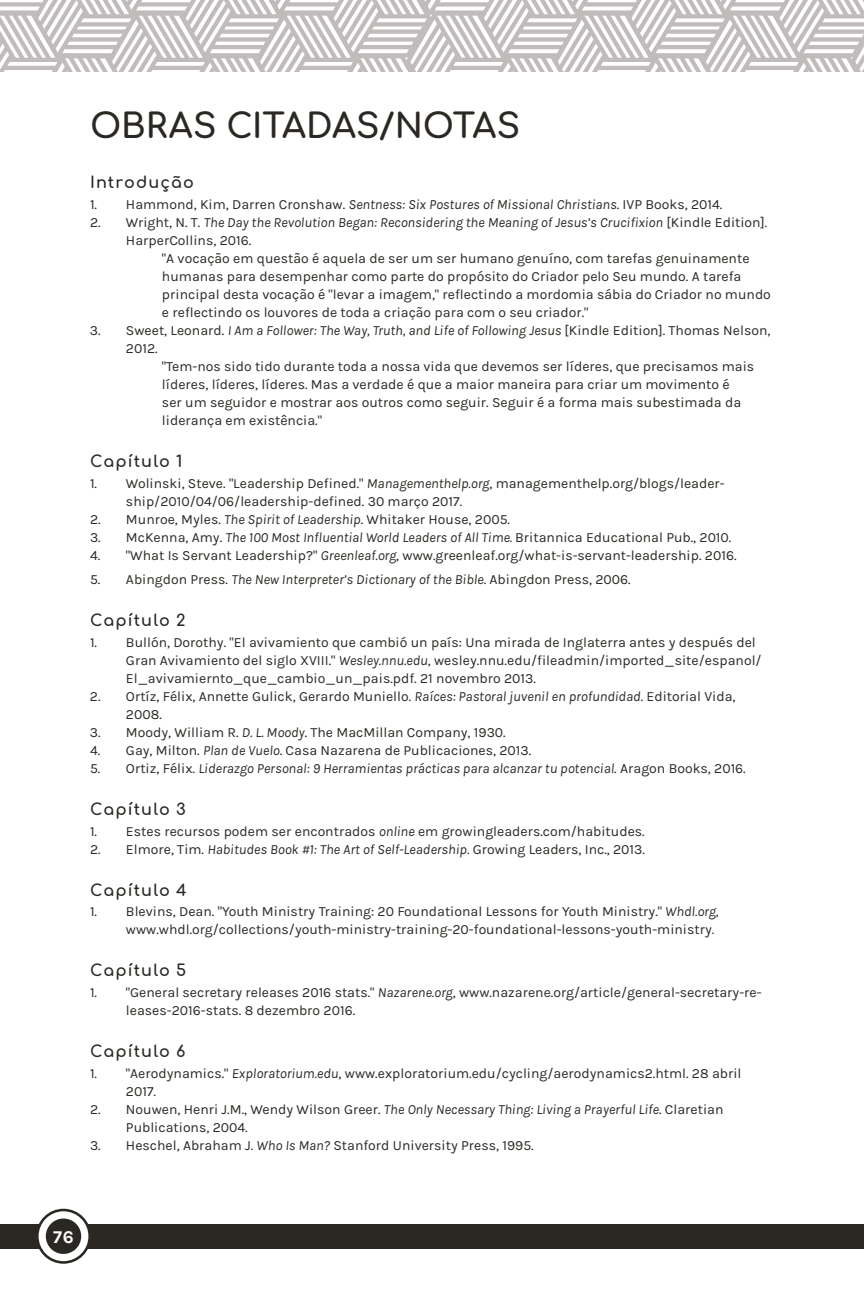
<style>
.page{position:relative;width:864px;height:1296px;background:#fff}
.page>*{position:absolute;margin:0;border:0;box-sizing:border-box;transform-origin:0 0}
.t1{font:700 34px "Comfortaa";color:#2b2824}
.t2{font:700 18px "Karla";color:#fff}
.t3{font:700 16px "Comfortaa";letter-spacing:.065em;color:#2b2824}
.t4{font:14px/18px "Karla";color:#2b2824}
.t5{font:italic 14px/18px "Karla";color:#2b2824}
.s1{font-style:italic}
.s2{font-style:normal}
.s3{font-family:"Karmilla"}
</style>
<div class="page">
<div style="left:0;top:1224px;width:864px;height:24px;background:#2b2824"></div>
<svg style="left:36px;top:1209px;width:55px;height:55px"></svg>
<div style="left:39px;top:1211px;width:49px;height:50px;background:#fff;border-radius:50%"></div>
<div style="left:46px;top:1219px;width:35px;height:35px;background:#2b2824;border-radius:50%"></div>
<svg style="left:0;top:0;width:864px;height:72px"></svg>
<h1 class="t1" style="left:90px;top:94px;width:432px">OBRAS CITADAS/NOTAS</h1>
<p class="t3" style="left:90px;top:167px;width:105px">Introdução</p>
<p class="t4" style="left:90px;top:195px;width:634px">1. Hammond, Kim, Darren Cronshaw. <span class="s1">Sentness: Six Postures of Missional Christians</span>. IVP Books, 2014.</p>
<p class="t5" style="left:126px;top:214px;width:642px;text-indent:-36px"><span class="s2">2. Wright, N. T.</span> The Day the Revolution Began: Reconsidering the Meaning of Jesus’s Crucifixion <span class="s2">[Kindle Edition]</span>.<br><span class="s2">HarperCollins, 2016.</span></p>
<p class="t4" style="left:162px;top:250px;width:610px">"A voca<span class="s3">ç</span>ão em questão é aquela de ser um ser humano genuíno, com tarefas genuinamente humanas para desempenhar como parte do propósito do Criador pelo Seu mundo. A tarefa principal desta voca<span class="s3">ç</span>ão é "levar a imagem," reflectindo a mordomia sábia do Criador no mundo e reflectindo os louvores de toda a cria<span class="s3">ç</span>ão para com o seu criador."</p>
<p class="t4" style="left:126px;top:322px;width:646px;text-indent:-36px">3. Sweet, Leonard. <span class="s1">I Am a Follower: The Way, Truth, and Life of Following Jesus</span> [Kindle Edition]. Thomas Nelson,<br>2012.</p>
<p class="t4" style="left:162px;top:358px;width:594px">"Tem-nos sido tido durante toda a nossa vida que devemos ser líderes, que precisamos mais líderes, líderes, líderes. Mas a verdade é que a maior maneira para criar um movimento é<br>ser um seguidor e mostrar aos outros como seguir. Seguir é a forma mais subestimada da lideran<span class="s3">ç</span>a em existência."</p>
<p class="t3" style="left:90px;top:446px;width:94px">Capítulo 1</p>
<p class="t4" style="left:126px;top:474px;width:600px;text-indent:-36px">1. Wolinski, Steve. "Leadership Defined." <span class="s1">Managementhelp.org</span>, managementhelp.org/blogs/leader&shy;ship/2010/04/06/leadership-defined. 30 mar<span class="s3">ç</span>o 2017.</p>
<p class="t4" style="left:90px;top:510px;width:422px">2. Munroe, Myles. <span class="s1">The Spirit of Leadership</span>. Whitaker House, 2005.</p>
<p class="t4" style="left:90px;top:528px;width:643px">3. McKenna, Amy. <span class="s1">The 100 Most Influential World Leaders of All Time.</span> Britannica Educational Pub., 2010.</p>
<p class="t4" style="left:90px;top:546px;width:648px">4. "What Is Servant Leadership?" <span class="s1">Greenleaf.org</span>, www.greenleaf.org/what-is-servant-leadership. 2016.</p>
<p class="t5" style="left:90px;top:570px;width:542px"><span class="s2">5. Abingdon Press.</span> The New Interpreter’s Dictionary of the Bible<span class="s2">. Abingdon Press, 2006.</span></p>
<p class="t3" style="left:90px;top:605px;width:97px">Capítulo 2</p>
<p class="t4" style="left:126px;top:633px;width:637px;text-indent:-36px">1. Bullón, Dorothy. "El avivamiento que cambió un país: Una mirada de Inglaterra antes y después del<br>Gran Avivamiento del siglo XVIII." <span class="s1">Wesley.nnu.edu</span>, wesley.nnu.edu/fileadmin/imported_site/espanol/<br>El_avivamiernto_que_cambio_un_pais.pdf. 21 novembro 2013.</p>
<p class="t4" style="left:126px;top:687px;width:611px;text-indent:-36px">2. Ortíz, Félix, Annette Gulick, Gerardo Muniello. <span class="s1">Raíces: Pastoral juvenil en profundidad</span>. Editorial Vida,<br>2008.</p>
<p class="t4" style="left:90px;top:723px;width:417px">3. Moody, William R. <span class="s1">D. L. Moody</span>. The MacMillan Company, 1930.</p>
<p class="t4" style="left:90px;top:741px;width:443px">4. Gay, Milton. <span class="s1">Plan de Vuelo</span>. Casa Nazarena de Publicaciones, 2013.</p>
<p class="t5" style="left:90px;top:759px;width:657px"><span class="s2">5. Ortiz, Félix.</span> Liderazgo Personal: 9 Herramientas prácticas para alcanzar tu potencial<span class="s2">. Aragon Books, 2016.</span></p>
<p class="t3" style="left:90px;top:794px;width:97px">Capítulo 3</p>
<p class="t4" style="left:90px;top:822px;width:556px">1. Estes recursos podem ser encontrados <span class="s1">online</span> em growingleaders.com/habitudes.</p>
<p class="t5" style="left:90px;top:840px;width:557px"><span class="s2">2. Elmore, Tim.</span> Habitudes Book #1: The Art of Self-Leadership. <span class="s2">Growing Leaders, Inc., 2013.</span></p>
<p class="t3" style="left:90px;top:875px;width:98px">Capítulo 4</p>
<p class="t4" style="left:126px;top:903px;width:594px;text-indent:-36px">1. Blevins, Dean. "Youth Ministry Training: 20 Foundational Lessons for Youth Ministry." <span class="s1">Whdl.org, </span>www.whdl.org/collections/youth-ministry-training-20-foundational-lessons-youth-ministry<span class="s1">.</span></p>
<p class="t3" style="left:90px;top:956px;width:98px">Capítulo 5</p>
<p class="t4" style="left:126px;top:984px;width:637px;text-indent:-36px">1. "General secretary releases 2016 stats." <span class="s1">Nazarene.org</span>, www.nazarene.org/article/general-secretary-re&shy;leases-2016-stats. 8 dezembro 2016.</p>
<p class="t3" style="left:90px;top:1037px;width:97px">Capítulo 6</p>
<p class="t4" style="left:126px;top:1065px;width:617px;text-indent:-36px">1. "Aerodynamics." <span class="s1">Exploratorium.edu</span>, www.exploratorium.edu/cycling/aerodynamics2.html. 28 abril<br>2017.</p>
<p class="t4" style="left:126px;top:1101px;width:599px;text-indent:-36px">2. Nouwen, Henri J.M., Wendy Wilson Greer. <span class="s1">The Only Necessary Thing: Living a Prayerful Life</span>. Claretian<br>Publications, 2004.</p>
<p class="t4" style="left:90px;top:1137px;width:445px">3. Heschel, Abraham J. <span class="s1">Who Is Man?</span> Stanford University Press, 1995.</p>
<p class="t2" style="left:53px;top:1226px;width:22px">76</p>
</div>
